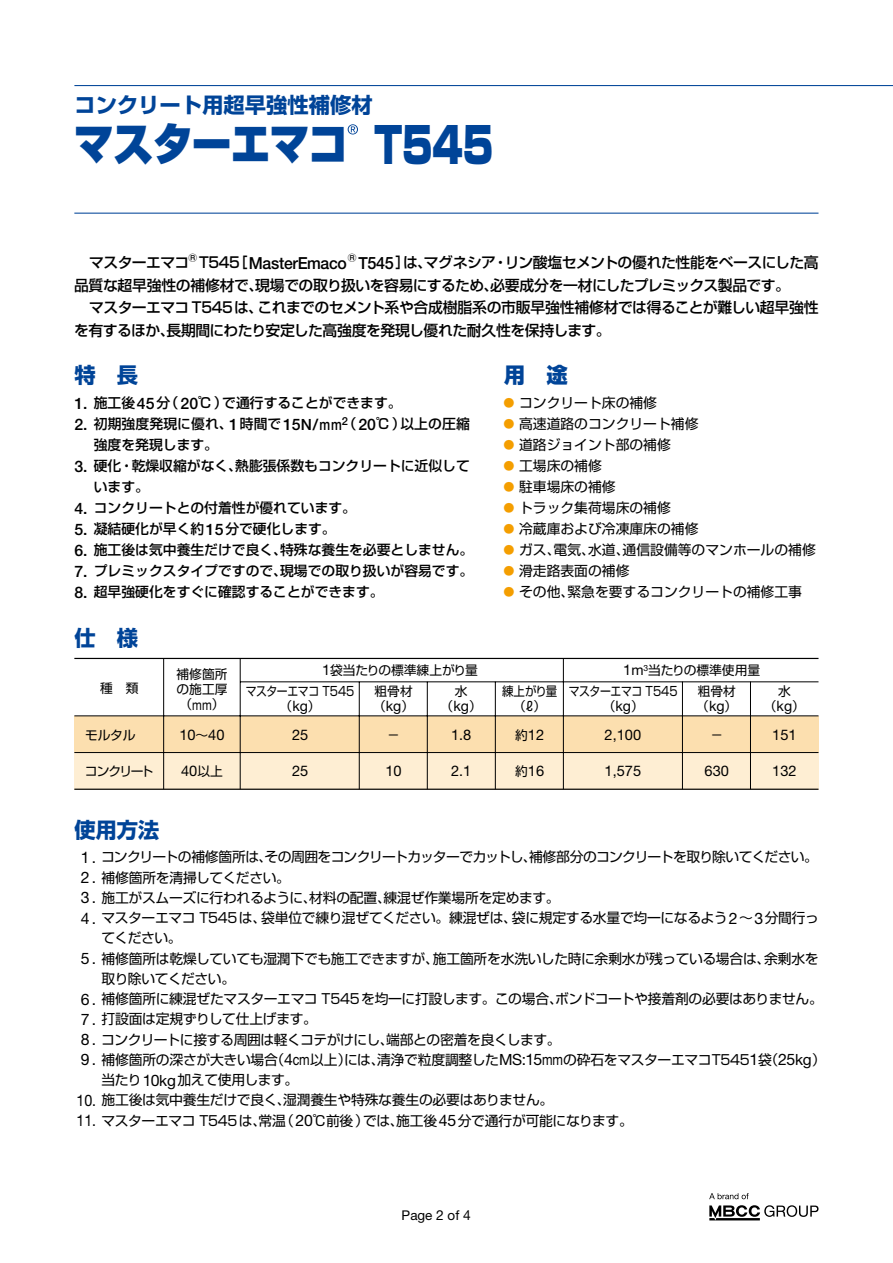
<style>
.page{position:relative;width:893px;height:1263px;background:#fff}
.page>*{position:absolute;margin:0;border:0;box-sizing:border-box;transform-origin:0 0}
.t1{font:900 45px "Shin Go Pro";letter-spacing:-.04em;color:#004498;scale:.9 1}
.t2{font:700 21.3px "Shin Go Pro";color:#004498}
.t3{font:800 21.3px "Shin Go Pro";color:#004498}
.t4{font:500 16.65px "Helvetica Neue";letter-spacing:-.02em;color:#000;scale:.95 1}
.t5{font:15.9px/20.2px "Helvetica Neue";color:#000;text-align:justify}
.t6{font:15.9px/20.2px "Helvetica Neue";color:#000;scale:.9 1}
.t7{font:500 14.85px/22.5px "Shin Go Pro";letter-spacing:-.03em;color:#000;scale:.95 1}
.t8{font:500 14.85px "Shin Go Pro";letter-spacing:-.03em;color:#000}
.t9{font:14.7px "Helvetica Neue";color:#000}
.t10{font:13.8px/20.2px "Shin Go Pro";letter-spacing:-.02em;color:#000}
.t11{font:500 13.8px/21px "Shin Go Pro";color:#000}
.t12{font:13.8px "Shin Go Pro";color:#000}
.t13{font:13.5px "Helvetica Neue";color:#000}
.t14{font:12.75px/14.2px "Shin Go Pro Regular 90 pv RKSJ H";letter-spacing:-.01em;color:#000}
.t15{font:12.75px/14.2px "Shin Go Pro Regular 90 pv RKSJ H";letter-spacing:-.03em;color:#000;text-align:center;scale:.85 1}
.t16{font:12.75px/14.2px "Shin Go Pro Regular 90 pv RKSJ H";letter-spacing:-.01em;color:#000;text-align:center;scale:.9 1}
.t17{font:500 8.7px "Shin Go Pro";color:#000}
.s1{font-size:49.5px}
.s2{font-family:"Shin Go Pro";font-size:14.85px}
.s3{font-family:"Helvetica Neue";font-size:16.65px}
.s4{font-family:"Helvetica Neue";font-size:17.1px}
.s5{font-family:"Helvetica Neue";font-size:15.9px}
.s6{font-family:"Helvetica Neue";font-size:15.45px}
.s7{font-size:11.1px;color:#f49e00}
.s8{font-family:"Helvetica Neue";font-size:14.25px}
.s9{font-family:"Shin Go Pro Regular 90 pv RKSJ H";font-size:12.75px}
.s10{font-family:"Helvetica Neue";font-size:14.7px}
.s11{font-size:14.25px}
.s12{font-size:15.45px}
.s13{font-size:13.8px}
</style>
<div class="page">
<div style="left:74px;top:716px;width:744px;height:36px;background:#fcdfaf"></div>
<div style="left:74px;top:752px;width:744px;height:37px;background:#feeed3"></div>
<hr style="left:74px;top:789px;width:744px;height:1px;background:#000">
<hr style="left:74px;top:658px;width:744px;height:1px;background:#000">
<hr style="left:240px;top:681px;width:578px;height:1px;background:#000">
<hr style="left:74px;top:715px;width:744px;height:1px;background:#000">
<hr style="left:74px;top:752px;width:744px;height:1px;background:#000">
<hr style="left:163px;top:658px;width:1px;height:131px;background:#000">
<hr style="left:240px;top:658px;width:1px;height:131px;background:#000">
<hr style="left:359px;top:682px;width:1px;height:107px;background:#000">
<hr style="left:427px;top:682px;width:1px;height:107px;background:#000">
<hr style="left:495px;top:682px;width:1px;height:107px;background:#000">
<hr style="left:563px;top:658px;width:1px;height:131px;background:#000">
<hr style="left:682px;top:682px;width:1px;height:107px;background:#000">
<hr style="left:750px;top:682px;width:1px;height:107px;background:#000">
<svg style="left:348px;top:124px;width:10px;height:10px"></svg>
<hr style="left:74px;top:85px;width:819px;height:1px;background:#004498">
<hr style="left:74px;top:213px;width:744px;height:1px;background:#004498">
<svg style="left:709px;top:1193px;width:40px;height:6px"></svg>
<svg style="left:709px;top:1205px;width:109px;height:15px"></svg>
<h2 class="t2" style="left:74px;top:88px;width:300px">コンクリート用超早強性補修材</h2>
<h1 class="t1" style="left:74px;top:108px;width:468px">マスターエマコ <span class="s1">T545</span></h1>
<p class="t8" style="left:75px;top:250px;width:116px">　マスターエマコ</p>
<p class="t17" style="left:188px;top:250px;width:10px">Ⓡ</p>
<p class="t4" style="left:199px;top:253px;width:157px"><span class="s2">T545［</span>MasterEmaco</p>
<p class="t17" style="left:348px;top:250px;width:10px">Ⓡ</p>
<p class="t7" style="left:74px;top:250px;width:785px;text-indent:284px"><span class="s3">T</span><span class="s4">545</span>］は、マグネシア・リン酸塩セメントの優れた性能をベースにした高品質な超早強性の補修材で、現場での取り扱いを容易にするため、必要成分を一材にしたプレミックス製品です。<br>　マスターエマコ T545は、これまでのセメント系や合成樹脂系の市販早強性補修材では得ることが難しい超早強性を有するほか、長期間にわたり安定した高強度を発現し優れた耐久性を保持します。</p>
<h2 class="t2" style="left:74px;top:358px;width:65px">特　長</h2>
<p class="t11" style="left:74px;top:391px;width:329px"><span class="s5">1</span><span class="s6">.</span> 施工後<span class="s5">45</span>分（<span class="s5">20</span>℃）で通行することができます。</p>
<p class="t11" style="left:94px;top:412px;width:377px;text-indent:-19px"><span class="s5">2</span><span class="s6">.</span> 初期強度発現に優れ、<span class="s5">1</span>時間で<span class="s5">15</span><span class="s6">N/mm</span><sup>2</sup>（<span class="s5">20</span>℃）以上の圧縮強度を発現します。</p>
<p class="t11" style="left:94px;top:454px;width:377px;text-indent:-20px"><span class="s5">3</span><span class="s6">.</span> 硬化・乾燥収縮がなく、熱膨張係数もコンクリートに近似しています。</p>
<p class="t11" style="left:74px;top:496px;width:283px"><span class="s5">4</span><span class="s6">.</span> コンクリートとの付着性が優れています。</p>
<p class="t11" style="left:74px;top:517px;width:263px"><span class="s5">5</span><span class="s6">.</span> 凝結硬化が早く約<span class="s5">15</span>分で硬化します。</p>
<p class="t11" style="left:74px;top:538px;width:401px"><span class="s5">6</span><span class="s6">.</span> 施工後は気中養生だけで良く、特殊な養生を必要としません。</p>
<p class="t11" style="left:74px;top:559px;width:401px"><span class="s5">7</span><span class="s6">.</span> プレミックスタイプですので、現場での取り扱いが容易です。</p>
<p class="t11" style="left:74px;top:580px;width:311px"><span class="s5">8</span><span class="s6">.</span> 超早強硬化をすぐに確認することができます。</p>
<h2 class="t2" style="left:74px;top:621px;width:65px">仕　様</h2>
<h2 class="t3" style="left:504px;top:358px;width:65px">用　途</h2>
<p class="t12" style="left:504px;top:392px;width:155px"><span class="s7">●</span> コンクリート床の補修</p>
<p class="t12" style="left:504px;top:413px;width:196px"><span class="s7">●</span> 高速道路のコンクリート補修</p>
<p class="t12" style="left:504px;top:434px;width:169px"><span class="s7">●</span> 道路ジョイント部の補修</p>
<p class="t10" style="left:504px;top:454px;width:100px"><span class="s7">●</span> 工場床の補修</p>
<p class="t12" style="left:504px;top:476px;width:114px"><span class="s7">●</span> 駐車場床の補修</p>
<p class="t12" style="left:504px;top:497px;width:169px"><span class="s7">●</span> トラック集荷場床の補修</p>
<p class="t12" style="left:504px;top:518px;width:196px"><span class="s7">●</span> 冷蔵庫および冷凍庫床の補修</p>
<p class="t12" style="left:504px;top:539px;width:314px"><span class="s7">●</span> ガス、電気、水道、通信設備等のマンホールの補修</p>
<p class="t12" style="left:504px;top:560px;width:127px"><span class="s7">●</span> 滑走路表面の補修</p>
<p class="t12" style="left:504px;top:581px;width:300px"><span class="s7">●</span> その他、緊急を要するコンクリートの補修工事</p>
<p class="t14" style="left:100px;top:680px;width:40px">種　類</p>
<p class="t14" style="left:85px;top:726px;width:52px">モルタル</p>
<p class="t14" style="left:85px;top:762px;width:70px">コンクリート</p>
<p class="t14" style="left:177px;top:665px;width:52px;line-height:15.3px;text-align:justify">補修箇所の施工厚（<span class="s8">mm</span>）</p>
<p class="t9" style="left:179px;top:726px;width:47px">10<span class="s9">～</span>40</p>
<p class="t9" style="left:181px;top:762px;width:43px">40<span class="s9">以上</span></p>
<p class="t14" style="left:322px;top:661px;width:157px"><span class="s10">1</span>袋当たりの標準練上がり量</p>
<p class="t14" style="left:623px;top:661px;width:138px"><span class="s10">1</span><span class="s8">m</span><sup>3</sup>当たりの標準使用量</p>
<p class="t15" style="left:246px;top:683px;width:130px">マスターエマコ T545（<span class="s8">kg</span>）</p>
<p class="t14" style="left:373px;top:683px;width:43px">粗骨材（<span class="s8">kg</span>）</p>
<p class="t14" style="left:441px;top:683px;width:43px;text-align:center">水（<span class="s8">kg</span>）</p>
<p class="t15" style="left:569px;top:683px;width:130px">マスターエマコ T545（<span class="s8">kg</span>）</p>
<p class="t14" style="left:696px;top:683px;width:43px">粗骨材（<span class="s8">kg</span>）</p>
<p class="t14" style="left:764px;top:683px;width:43px;text-align:center">水（<span class="s8">kg</span>）</p>
<p class="t16" style="left:502px;top:683px;width:63px">練上がり量（ℓ）</p>
<p class="t9" style="left:292px;top:726px;width:18px">25</p>
<p class="t9" style="left:292px;top:762px;width:18px">25</p>
<p class="t14" style="left:387px;top:726px;width:14px">－</p>
<p class="t9" style="left:385px;top:762px;width:18px">10</p>
<p class="t9" style="left:451px;top:726px;width:22px">1<span class="s11">.</span>8</p>
<p class="t9" style="left:451px;top:762px;width:22px">2<span class="s11">.</span>1</p>
<p class="t9" style="left:515px;top:726px;width:31px"><span class="s9">約</span>12</p>
<p class="t9" style="left:515px;top:762px;width:31px"><span class="s9">約</span>16</p>
<p class="t9" style="left:605px;top:726px;width:38px">2<span class="s11">,</span>100</p>
<p class="t9" style="left:605px;top:762px;width:38px">1<span class="s11">,</span>575</p>
<p class="t14" style="left:710px;top:726px;width:14px">－</p>
<p class="t9" style="left:705px;top:762px;width:26px">630</p>
<p class="t9" style="left:772px;top:726px;width:26px">151</p>
<p class="t9" style="left:772px;top:762px;width:26px">132</p>
<h2 class="t2" style="left:74px;top:813px;width:87px">使用方法</h2>
<p class="t10" style="left:101px;top:845px;width:726px">コンクリートの補修箇所は、その周囲をコンクリートカッターでカットし、補修部分のコンクリートを取り除いてください。補修箇所を清掃してください。<br>施工がスムーズに行われるように、材料の配置、練混ぜ作業場所を定めます。<br>マスターエマコ T545は、袋単位で練り混ぜてください。練混ぜは、袋に規定する水量で均一になるよう<span class="s5">2</span>～<span class="s5">3</span>分間行ってください。<br>補修箇所は乾燥していても湿潤下でも施工できますが、施工箇所を水洗いした時に余剰水が残っている場合は、余剰水を取り除いてください。<br>補修箇所に練混ぜたマスターエマコ T545を均一に打設します。この場合、ボンドコートや接着剤の必要はありません。打設面は定規ずりして仕上げます。<br>コンクリートに接する周囲は軽くコテがけにし、端部との密着を良くします。<br>補修箇所の深さが大きい場合（<span class="s5">4</span><span class="s6">cm</span>以上）には、清浄で粒度調整した<span class="s6">MS:</span><span class="s5">15</span><span class="s6">mm</span>の砕石をマスターエマコT545<span class="s5">1</span>袋（<span class="s5">25</span><span class="s6">kg</span>）当たり<span class="s5">10</span><span class="s6">kg</span>加えて使用します。<br>施工後は気中養生だけで良く、湿潤養生や特殊な養生の必要はありません。<br>マスターエマコ T545は、常温（<span class="s5">20</span>℃前後）では、施工後<span class="s5">45</span>分で通行が可能になります。</p>
<p class="t5" style="left:81px;top:847px;width:17px">1<span class="s12">.<br></span>2<span class="s12">.<br></span>3<span class="s12">.<br></span>4<span class="s12">.</span></p>
<p class="t5" style="left:81px;top:948px;width:17px">5<span class="s12">.</span></p>
<p class="t5" style="left:81px;top:988px;width:17px">6<span class="s12">.<br></span>7<span class="s12">.<br></span>8<span class="s12">.<br></span>9<span class="s12">.</span></p>
<p class="t6" style="left:76px;top:1090px;width:23px">10<span class="s12">.<br></span>11<span class="s12">.</span></p>
<p class="t13" style="left:402px;top:1207px;width:71px">Page <span class="s13">2</span> of <span class="s13">4</span></p>
</div>
